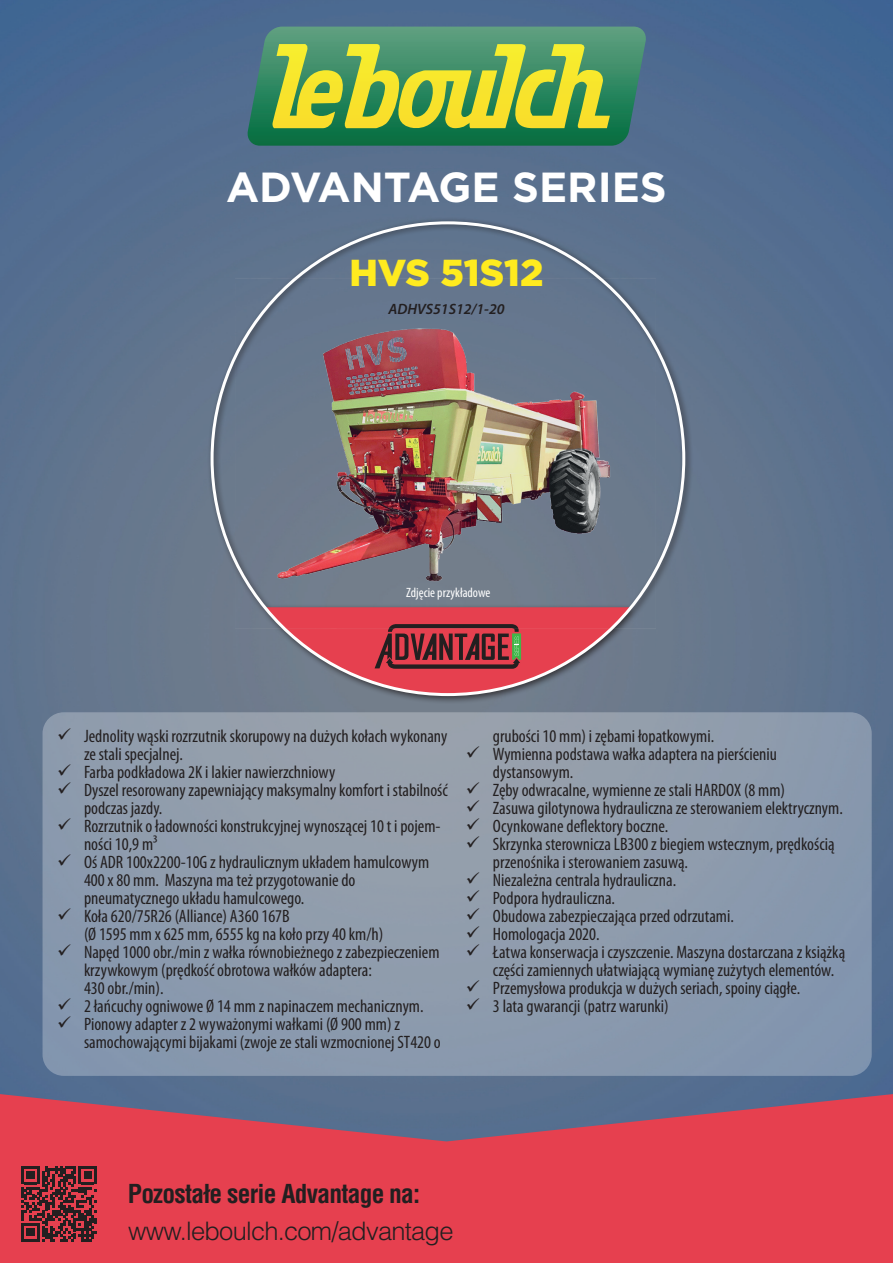
<style>
.page{position:relative;width:893px;height:1263px;background:#fff}
.page>*{position:absolute;margin:0;border:0;box-sizing:border-box;transform-origin:0 0}
.t1{font:700 42px "Gotham";color:#fff}
.t2{font:900 37.5px "Gotham";color:#ffeb1f}
.t3{font:300 25.5px "Helvetica LT Std";letter-spacing:-.03em;color:#231f20}
.t4{font:700 condensed 25.5px "Helvetica LT Std";letter-spacing:-.03em;color:#231f20}
.t5{font:condensed 18px/18px "Myriad Pro";color:#231f20}
.t6{font:italic 600 15px "Myriad Pro";color:#231f20}
.t7{font:condensed 13.5px "Myriad Pro";color:#fff}
</style>
<div class="page">
<img style="left:0;top:0;width:893px;height:1094px">
<div style="left:43px;top:712px;width:829px;height:364px;background:#8f9cac;border-radius:21px"></div>
<svg style="left:0;top:1094px;width:893px;height:169px;background:#d04658"></svg>
<svg style="left:246px;top:27px;width:401px;height:119px;background:#398469"></svg>
<svg style="left:272px;top:44px;width:338px;height:89px;background:#93b547"></svg>
<div style="left:207px;top:218px;width:486px;height:486px;background:#231f20;opacity:.75"></div>
<svg style="left:265px;top:663px;width:366px;height:32px;background:#9b6774"></svg>
<img style="left:236px;top:243px;width:420px;height:420px">
<svg style="left:21px;top:1166px;width:76px;height:75px;background:#712c32"></svg>
<svg style="left:58px;top:998px;width:12px;height:11px"></svg>
<svg style="left:58px;top:1016px;width:12px;height:11px"></svg>
<h1 class="t1" style="left:226px;top:163px;width:442px">ADVANTAGE SERIES</h1>
<h2 class="t2" style="left:349px;top:251px;width:196px">HVS 51S12</h2>
<p class="t6" style="left:388px;top:300px;width:118px">ADHVS51S12/1-20</p>
<p class="t7" style="left:406px;top:584px;width:86px">Zdjęcie przykładowe</p>
<p class="t5" style="left:84px;top:726px;width:365px">Jednolity wąski rozrzutnik skorupowy na dużych kołach wykonany ze stali specjalnej.<br>Farba podkładowa 2K i lakier nawierzchniowy<br>Dyszel resorowany zapewniający maksymalny komfort i stabilność podczas jazdy.<br>Rozrzutnik o ładowności konstrukcyjnej wynoszącej 10 t i pojem&shy;ności 10,9 m³<br>Oś ADR 100x2200-10G z hydraulicznym układem hamulcowym 400 x 80 mm. Maszyna ma też przygotowanie do pneumatycznego układu hamulcowego.<br>Koła 620/75R26 (Alliance) A360 167B<br>(Ø 1595 mm x 625 mm, 6555 kg na koło przy 40 km/h)<br>Napęd 1000 obr./min z wałka równobieżnego z zabezpieczeniem krzywkowym (prędkość obrotowa wałków adaptera:<br>430 obr./min).<br>2 łańcuchy ogniwowe Ø 14 mm z napinaczem mechanicznym.<br>Pionowy adapter z 2 wyważonymi wałkami (Ø 900 mm) z samochowającymi bijakami (zwoje ze stali wzmocnionej ST420 o</p>
<p class="t5" style="left:493px;top:726px;width:354px">grubości 10 mm) i zębami łopatkowymi.<br>Wymienna podstawa wałka adaptera na pierścieniu dystansowym.<br>Zęby odwracalne, wymienne ze stali HARDOX (8 mm)<br>Zasuwa gilotynowa hydrauliczna ze sterowaniem elektrycznym.<br>Ocynkowane deflektory boczne.<br>Skrzynka sterownicza LB300 z biegiem wstecznym, prędkością przenośnika i sterowaniem zasuwą.<br>Niezależna centrala hydrauliczna.<br>Podpora hydrauliczna.<br>Obudowa zabezpieczająca przed odrzutami.<br>Homologacja 2020.<br>Łatwa konserwacja i czyszczenie. Maszyna dostarczana z książką części zamiennych ułatwiającą wymianę zużytych elementów.<br>Przemysłowa produkcja w dużych seriach, spoiny ciągłe.<br>3 lata gwarancji (patrz warunki)</p>
<h3 class="t4" style="left:128px;top:1177px;width:294px">Pozostałe serie Advantage na:</h3>
<h3 class="t3" style="left:128px;top:1215px;width:327px">www.leboulch.com/advantage</h3>
</div>
